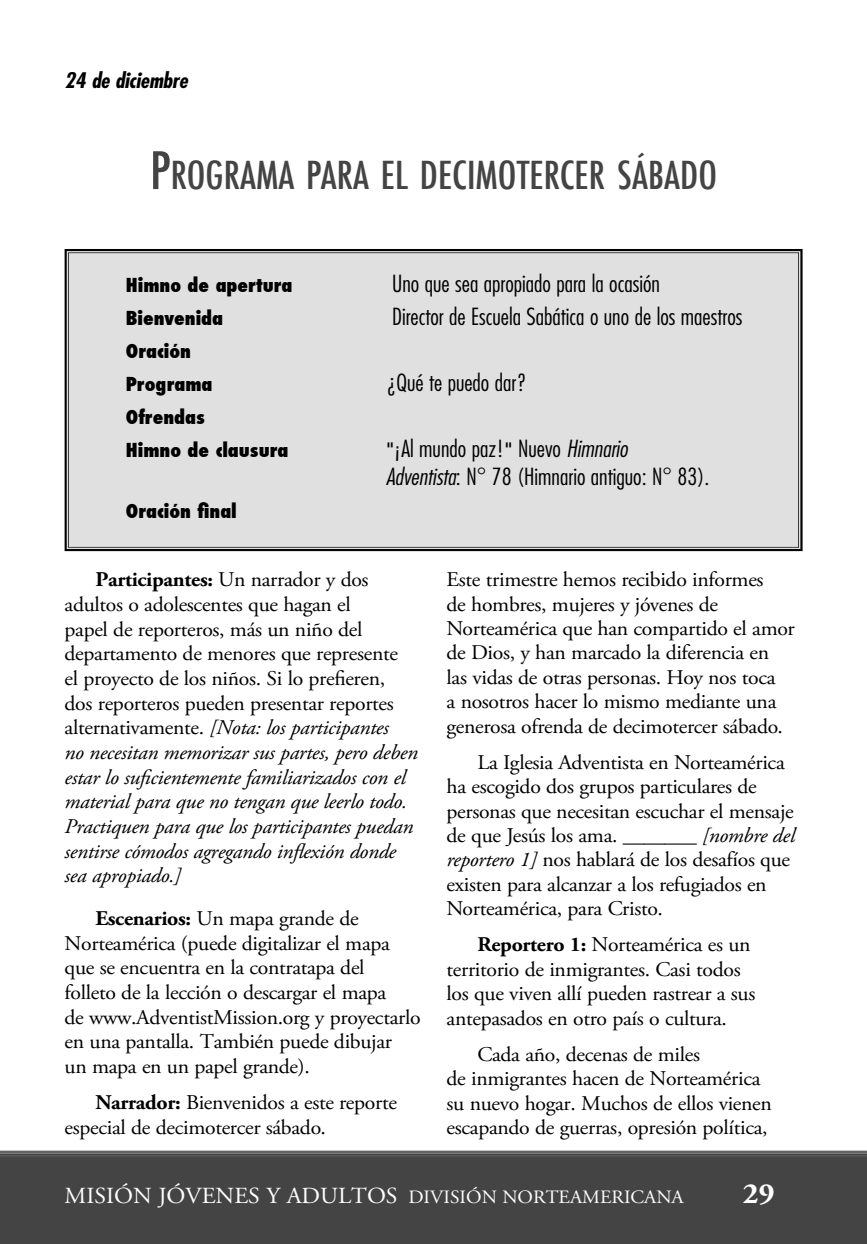
<style>
.page{position:relative;width:867px;height:1244px;background:#fff}
.page>*{position:absolute;margin:0;border:0;box-sizing:border-box;transform-origin:0 0}
.t1{font:500 condensed 37.57px "Futura";color:#444;scale:1.04 1}
.t2{font:700 29.25px "Adobe Garamond Pro";color:#fff;scale:1.04 1}
.t3{font:300 condensed 22.95px/27.2px "Futura";color:#000;scale:1.04 1}
.t4{font:20.93px/24.3px "Adobe Garamond Pro";letter-spacing:-.015em;color:#000;scale:1.04 1}
.t5{font:italic 20.93px/24.8px "Adobe Garamond Pro";letter-spacing:-.015em;color:#000;scale:1.04 1}
.t6{font:italic 700 condensed 20.93px "Futura";letter-spacing:-.005em;color:#000;scale:1.04 1}
.t7{font:800 condensed 18.9px/33.1px "Futura";color:#000;scale:1.04 1}
.t8{font:18.9px "Adobe Garamond Pro";color:#fff;scale:1.04 1}
.s1{font-size:50.18px}
.s2{font-family:"Fontana Texto Kern";font-weight:400;font-stretch:normal}
.s3{font-style:italic}
.s4{font-weight:700;font-style:normal}
.s5{font-style:normal}
.s6{font-weight:700}
.s7{font-size:22.95px}
</style>
<div class="page">
<svg style="left:0;top:1151px;width:867px;height:5px;background:#606060"></svg>
<div style="left:0;top:1156px;width:867px;height:88px;background:#444"></div>
<svg style="left:65px;top:249px;width:737px;height:302px;background:#505050"></svg>
<div style="left:68px;top:252px;width:731px;height:296px;background:#e0e0e0"></div>
<p class="t6" style="left:65px;top:71px;width:120px">24 de diciembre</p>
<h1 class="t1" style="left:150px;top:152px;width:547px"><span class="s1">P</span>ROGRAMA PARA EL DECIMOTERCER SÁBADO</h1>
<p class="t7" style="left:126px;top:269px;width:162px">Himno de apertura</p>
<p class="t3" style="left:392px;top:271px;width:259px">Uno que sea apropiado para la ocasión</p>
<p class="t7" style="left:126px;top:302px;width:95px">Bienvenida</p>
<p class="t3" style="left:392px;top:305px;width:338px">Director de Escuela Sabática o uno de los maestros</p>
<p class="t7" style="left:126px;top:335px;width:85px">Oración<br>Programa</p>
<p class="t3" style="left:386px;top:371px;width:137px">¿Qué te puedo dar?</p>
<p class="t7" style="left:126px;top:401px;width:158px">Ofrendas<br>Himno de clausura</p>
<p class="t7" style="left:126px;top:494px;width:108px">Oración final</p>
<p class="t3" style="left:386px;top:437px;width:312px"><span class="s2">"¡</span>Al mundo paz!<span class="s2">"</span> Nuevo <span class="s3">Himnario<br>Adventista</span>: N° 78 (Himnario antiguo: N° 83).</p>
<p class="t5" style="left:65px;top:569px;width:341px;text-indent:31px"><span class="s4">Participantes:</span> <span class="s5">Un narrador y dos adultos o adolescentes que hagan el<br>papel de reporteros, más un niño del departamento de menores que represente<br>el proyecto de los niños. Si lo prefieren, dos reporteros pueden presentar reportes alternativamente.</span> [Nota: los participantes<br>no necesitan memorizar sus partes, pero deben estar lo suficientemente familiarizados con el material para que no tengan que leerlo todo.<br>Practiquen para que los participantes puedan sentirse cómodos agregando inflexión donde sea apropiado.]</p>
<p class="t4" style="left:65px;top:908px;width:344px;text-indent:31px"><span class="s6">Escenarios:</span> Un mapa grande de Norteamérica (puede digitalizar el mapa que se encuentra en la contratapa del folleto de la lección o descargar el mapa<br>de www.AdventistMission.org y proyectarlo en una pantalla. También puede dibujar<br>un mapa en un papel grande).</p>
<p class="t4" style="left:65px;top:1092px;width:321px;text-indent:31px"><span class="s6">Narrador:</span> Bienvenidos a este reporte especial de decimotercer sábado.</p>
<p class="t4" style="left:446px;top:569px;width:336px">Este trimestre hemos recibido informes<br>de hombres, mujeres y jóvenes de Norteamérica que han compartido el amor de Dios, y han marcado la diferencia en las vidas de otras personas. Hoy nos toca<br>a nosotros hacer lo mismo mediante una generosa ofrenda de decimotercer sábado.</p>
<p class="t4" style="left:446px;top:752px;width:336px;text-indent:31px">La Iglesia Adventista en Norteamérica ha escogido dos grupos particulares de personas que necesitan escuchar el mensaje de que Jesús los ama. _______ <span class="s3">[nombre del reportero 1]</span> nos hablará de los desafíos que existen para alcanzar a los refugiados en Norteamérica, para Cristo.</p>
<p class="t4" style="left:446px;top:934px;width:298px;text-indent:31px"><span class="s6">Reportero 1:</span> Norteamérica es un territorio de inmigrantes. Casi todos los que viven allí pueden rastrear a sus antepasados en otro país o cultura.</p>
<p class="t4" style="left:446px;top:1044px;width:314px;text-indent:31px">Cada año, decenas de miles<br>de inmigrantes hacen de Norteamérica su nuevo hogar. Muchos de ellos vienen escapando de guerras, opresión política,</p>
<p class="t8" style="left:65px;top:1190px;width:597px"><span class="s7">MISIÓN JÓVENES Y ADULTOS</span> DIVISIÓN NORTEAMERICANA</p>
<h2 class="t2" style="left:743px;top:1182px;width:32px">29</h2>
</div>
